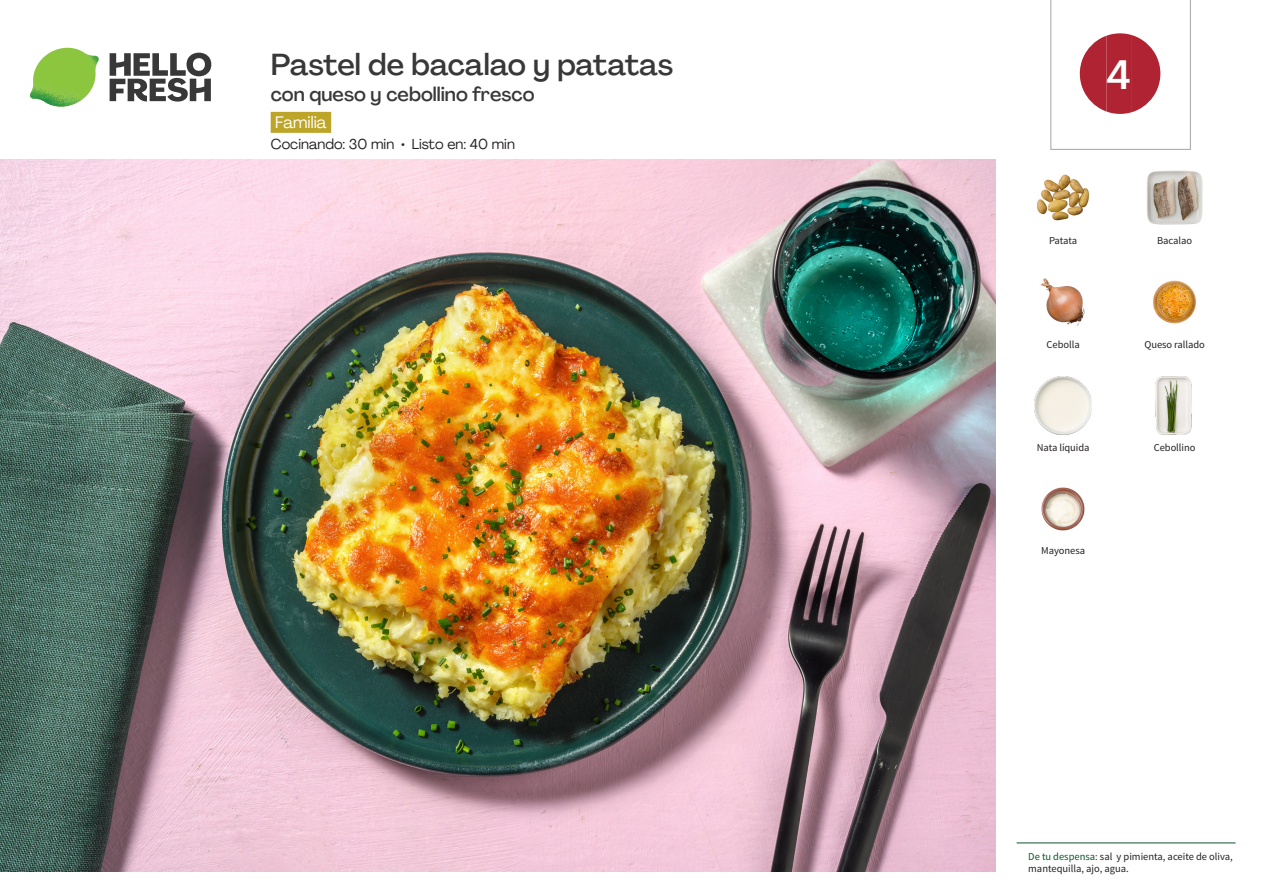
<style>
.page{position:relative;width:1263px;height:893px;background:#fff}
.page>*{position:absolute;margin:0;border:0;box-sizing:border-box;transform-origin:0 0}
._24_Recipe_Nr_Bag{font:500 40.5px "Agrandir";color:#fff}
._15_Titel_UK{font:500 30px "Agrandir";letter-spacing:-.005em;color:#383839}
._15_Titel_UK-2{font:500 19.5px "Agrandir";color:#383839}
._02_Box_Type{font:16.5px "Agrandir";color:#fff}
._02_Box_Type-2{font:14.25px "Agrandir";color:#231f20}
._18_FRONT_ingredient{font:10.5px/12px "Source Sans Pro";letter-spacing:-.005em;color:#231f20}
.s1{color:#0e572c}
</style>
<div class="page">
<svg style="left:110px;top:53px;width:101px;height:49px"></svg>
<img style="left:30px;top:48px;width:69px;height:59px">
<img style="left:0;top:159px;width:995px;height:713px">
<div style="left:271px;top:112px;width:60px;height:21px;background:#bda529"></div>
<hr style="left:1016px;top:843px;width:219px;height:1px;background:#0e572c">
<img style="left:1037px;top:174px;width:52px;height:47px">
<img style="left:1146px;top:170px;width:57px;height:55px">
<img style="left:1153px;top:280px;width:43px;height:44px">
<img style="left:1040px;top:278px;width:45px;height:48px">
<img style="left:1155px;top:377px;width:37px;height:57px">
<img style="left:1034px;top:377px;width:58px;height:57px">
<img style="left:1041px;top:487px;width:44px;height:44px">
<svg style="left:1050px;top:0;width:141px;height:150px"></svg>
<p class="_15_Titel_UK" style="left:271px;top:46px;width:404px">Pastel de bacalao y patatas</p>
<p class="_15_Titel_UK-2" style="left:271px;top:82px;width:265px">con queso y cebollino fresco</p>
<p class="_02_Box_Type" style="left:275px;top:112px;width:53px">Familia</p>
<p class="_02_Box_Type-2" style="left:271px;top:136px;width:246px">Cocinando: 30 min • Listo en: 40 min</p>
<p class="_24_Recipe_Nr_Bag" style="left:1106px;top:50px;width:26px">4</p>
<p class="_18_FRONT_ingredient" style="left:1049px;top:235px;width:30px">Patata</p>
<p class="_18_FRONT_ingredient" style="left:1157px;top:235px;width:37px">Bacalao</p>
<p class="_18_FRONT_ingredient" style="left:1046px;top:339px;width:35px">Cebolla</p>
<p class="_18_FRONT_ingredient" style="left:1144px;top:339px;width:62px">Queso rallado</p>
<p class="_18_FRONT_ingredient" style="left:1037px;top:441px;width:54px">Nata líquida</p>
<p class="_18_FRONT_ingredient" style="left:1154px;top:441px;width:43px">Cebollino</p>
<p class="_18_FRONT_ingredient" style="left:1041px;top:545px;width:45px">Mayonesa</p>
<p class="_18_FRONT_ingredient" style="left:1028px;top:850px;width:206px"><span class="s1">De tu despensa:</span> sal y pimienta, aceite de oliva, mantequilla, ajo, agua.</p>
</div>
